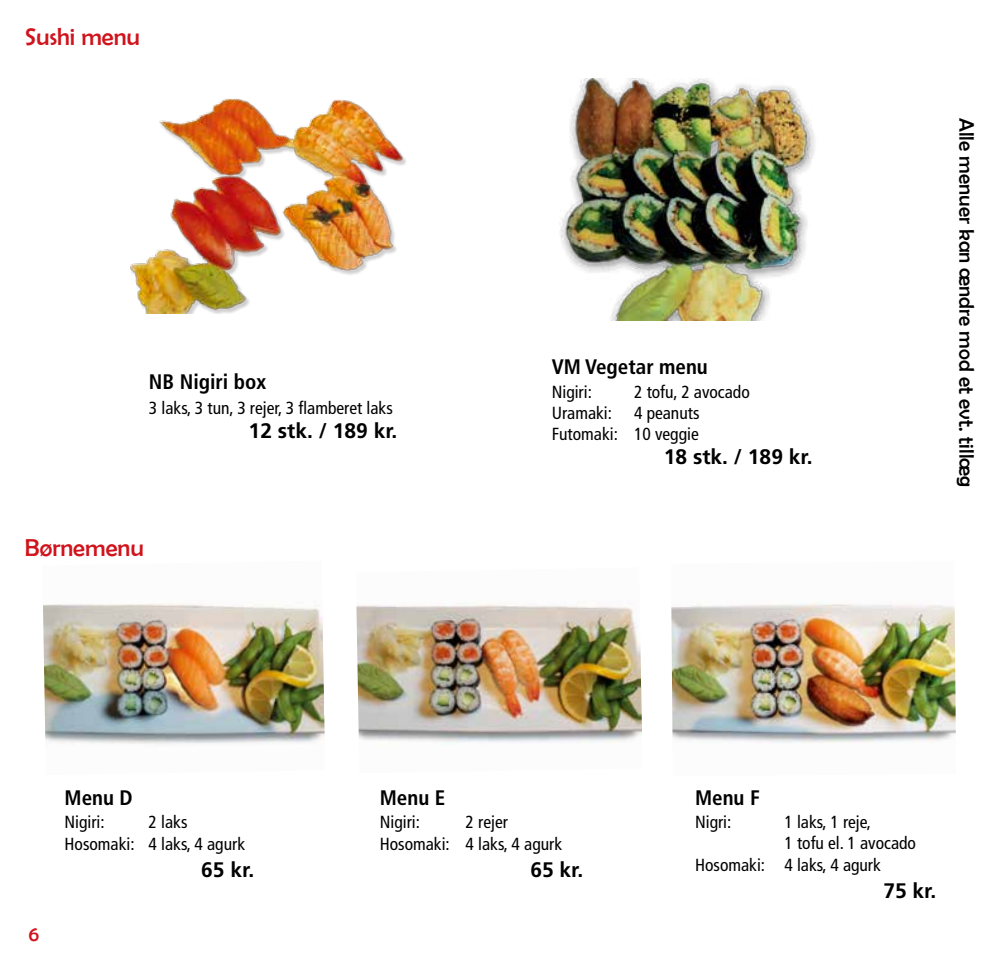
<style>
.page{position:relative;width:993px;height:968px;background:#fff}
.page>*{position:absolute;margin:0;border:0;box-sizing:border-box;transform-origin:0 0}
.t1{font:24.5px "Berlin Sans FB";color:#d0131c}
.t2{font:700 21px "Frutiger LT Std";color:#000}
.t3{font:700 condensed 21px "Frutiger LT Std";color:#000}
.t4{font:21px "Berlin Sans FB";color:#000}
.t5{font:21px "Berlin Sans FB";color:#d0131c}
.t6{font:condensed 17.5px/22.8px "Frutiger LT Std";color:#000}
</style>
<div class="page">
<img style="left:43px;top:603px;width:282px;height:141px">
<img style="left:356px;top:603px;width:286px;height:141px">
<img style="left:671px;top:602px;width:284px;height:141px">
<img style="left:130px;top:99px;width:276px;height:214px">
<img style="left:560px;top:79px;width:255px;height:241px">
<h1 class="t1" style="left:25px;top:23px;width:117px">Sushi menu</h1>
<p class="t3" style="left:149px;top:369px;width:119px">NB Nigiri box</p>
<p class="t6" style="left:149px;top:397px;width:245px">3 laks, 3 tun, 3 rejer, 3 flamberet laks</p>
<p class="t2" style="left:248px;top:418px;width:150px">12 stk. / 189 kr.</p>
<h1 class="t1" style="left:25px;top:534px;width:120px">Børnemenu</h1>
<p class="t3" style="left:551px;top:354px;width:158px">VM Vegetar menu</p>
<p class="t6" style="left:551px;top:381px;width:42px">Nigiri:</p>
<p class="t6" style="left:634px;top:381px;width:117px">2 tofu, 2 avocado</p>
<p class="t6" style="left:551px;top:402px;width:62px">Uramaki:</p>
<p class="t6" style="left:551px;top:403px;width:149px;line-height:21px;text-align:right">4 peanuts<br>Futomaki: 10 veggie</p>
<p class="t2" style="left:663px;top:444px;width:150px">18 stk. / 189 kr.</p>
<p class="t4" style="left:978px;top:118px;width:371px;rotate:90deg">Alle menuer kan ændre mod et evt. tillæg</p>
<p class="t5" style="left:29px;top:921px;width:12px">6</p>
<p class="t3" style="left:64px;top:785px;width:70px">Menu D</p>
<p class="t6" style="left:64px;top:810px;width:42px">Nigiri:</p>
<p class="t6" style="left:64px;top:810px;width:182px;text-indent:84px">2 laks<br>Hosomaki: 4 laks, 4 agurk</p>
<p class="t2" style="left:201px;top:856px;width:54px">65 kr.</p>
<p class="t3" style="left:379px;top:785px;width:67px">Menu E</p>
<p class="t6" style="left:379px;top:810px;width:42px">Nigiri:</p>
<p class="t6" style="left:379px;top:810px;width:184px;text-indent:86px">2 rejer<br>Hosomaki: 4 laks, 4 agurk</p>
<p class="t2" style="left:530px;top:856px;width:54px">65 kr.</p>
<p class="t3" style="left:694px;top:785px;width:66px">Menu F</p>
<p class="t6" style="left:694px;top:810px;width:38px">Nigri:</p>
<p class="t6" style="left:784px;top:811px;width:133px;line-height:21px">1 laks, 1 reje,<br>1 tofu el. 1 avocado</p>
<p class="t6" style="left:694px;top:853px;width:187px">Hosomaki: 4 laks, 4 agurk</p>
<p class="t2" style="left:883px;top:877px;width:54px">75 kr.</p>
</div>
